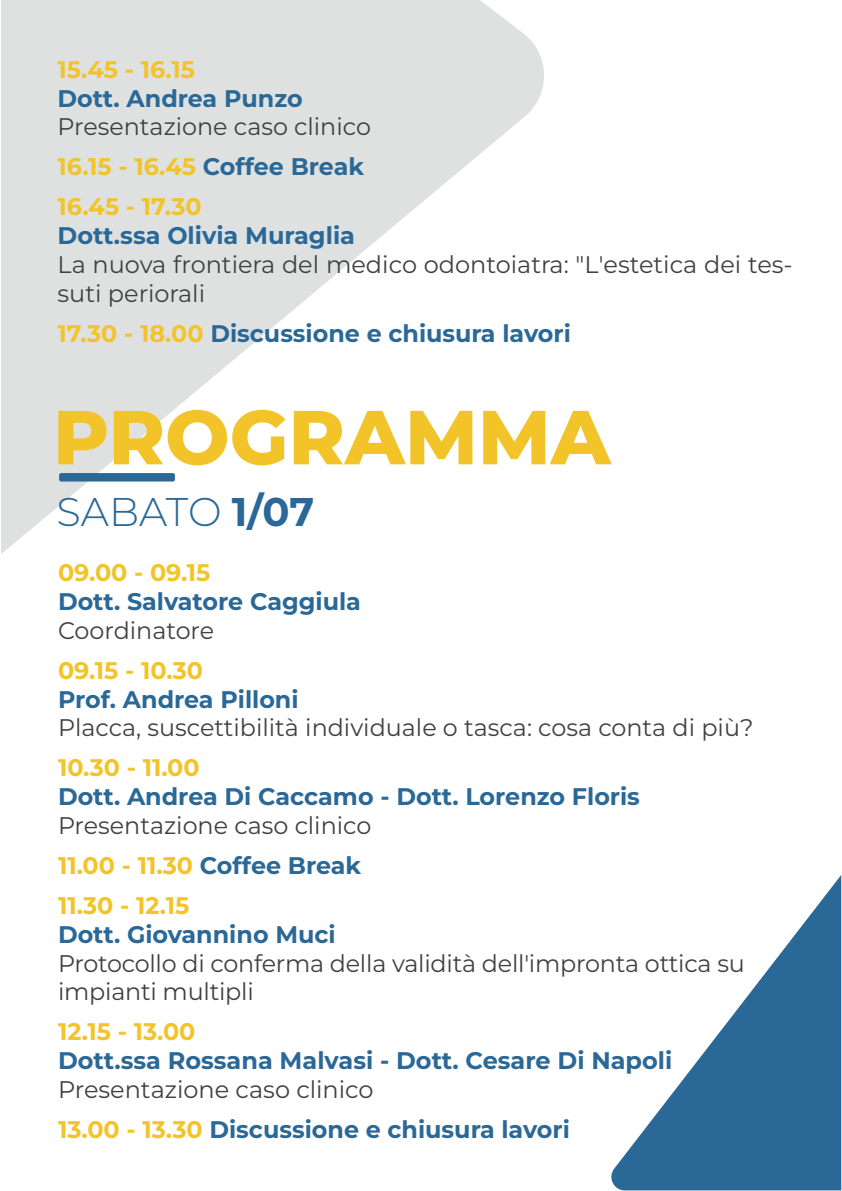
<style>
.page{position:relative;width:842px;height:1191px;background:#fff}
.page>*{position:absolute;margin:0;border:0;box-sizing:border-box;transform-origin:0 0}
.t1{font:800 76.4px "Montserrat";color:#f2c429}
.t2{font:300 40px "Montserrat";color:#2a6897}
.t3{font:24px/40px "Montserrat";color:#414142}
.t4{font:700 24px/40px "Montserrat";color:#2a6897}
.t5{font:700 24px "Montserrat";color:#f2c429}
.s1{font-weight:700;color:#f2c429}
.s2{font-weight:700;color:#2a6897}
.s3{color:#f2c429}
.s4{font-weight:700}
.s5{font-weight:400;color:#414142}
</style>
<div class="page">
<svg style="left:1px;top:0;width:543px;height:554px;fill:#dfe1e1"></svg>
<div style="left:59px;top:473px;width:116px;height:8px;background:#2a6897;border-radius:2px"></div>
<svg style="left:611px;top:875px;width:230px;height:315px;fill:#2a6897"></svg>
<p class="t5" style="left:58px;top:53px;width:139px">15.45 - 16.15</p>
<p class="t4" style="left:58px;top:77px;width:247px">Dott. Andrea Punzo</p>
<p class="t3" style="left:58px;top:106px;width:315px">Presentazione caso clinico<br><span class="s1">16.15 - 16.45</span> <span class="s2">Coffee Break<br></span><span class="s1">16.45 - 17.30</span></p>
<p class="t4" style="left:58px;top:215px;width:299px">Dott.ssa Olivia Muraglia</p>
<p class="t3" style="left:58px;top:249px;width:737px;line-height:28.8px">La nuova frontiera del medico odontoiatra: "L'estetica dei tes&shy;suti periorali</p>
<p class="t4" style="left:58px;top:313px;width:515px"><span class="s3">17.30 - 18.00</span> Discussione e chiusura lavori</p>
<h1 class="t1" style="left:53px;top:386px;width:559px">PROGRAMMA</h1>
<h2 class="t2" style="left:57px;top:485px;width:259px">SABATO <span class="s4">1/07</span></h2>
<p class="t5" style="left:58px;top:556px;width:154px">09.00 - 09.15</p>
<p class="t4" style="left:58px;top:581px;width:304px">Dott. Salvatore Caggiula</p>
<p class="t3" style="left:58px;top:609px;width:158px">Coordinatore</p>
<p class="t5" style="left:58px;top:654px;width:147px">09.15 - 10.30</p>
<p class="t4" style="left:58px;top:678px;width:242px">Prof. Andrea Pilloni</p>
<p class="t3" style="left:58px;top:707px;width:697px">Placca, suscettibilità individuale o tasca: cosa conta di più?</p>
<p class="t5" style="left:58px;top:752px;width:143px">10.30 - 11.00</p>
<p class="t4" style="left:58px;top:776px;width:583px">Dott. Andrea Di Caccamo - Dott. Lorenzo Floris</p>
<p class="t3" style="left:58px;top:805px;width:315px">Presentazione caso clinico<br><span class="s1">11.00 - 11.30</span> <span class="s2">Coffee Break<br></span><span class="s1">11.30 - 12.15</span></p>
<p class="t4" style="left:58px;top:913px;width:279px">Dott. Giovannino Muci</p>
<p class="t3" style="left:58px;top:948px;width:688px;line-height:28.8px">Protocollo di conferma della validità dell'impronta ottica su impianti multipli</p>
<p class="t5" style="left:58px;top:1016px;width:139px">12.15 - 13.00</p>
<p class="t4" style="left:58px;top:1040px;width:616px">Dott.ssa Rossana Malvasi - Dott. Cesare Di Napoli</p>
<p class="t4" style="left:58px;top:1069px;width:513px"><span class="s5">Presentazione caso clinico<br></span><span class="s3">13.00 - 13.30</span> Discussione e chiusura lavori</p>
</div>
